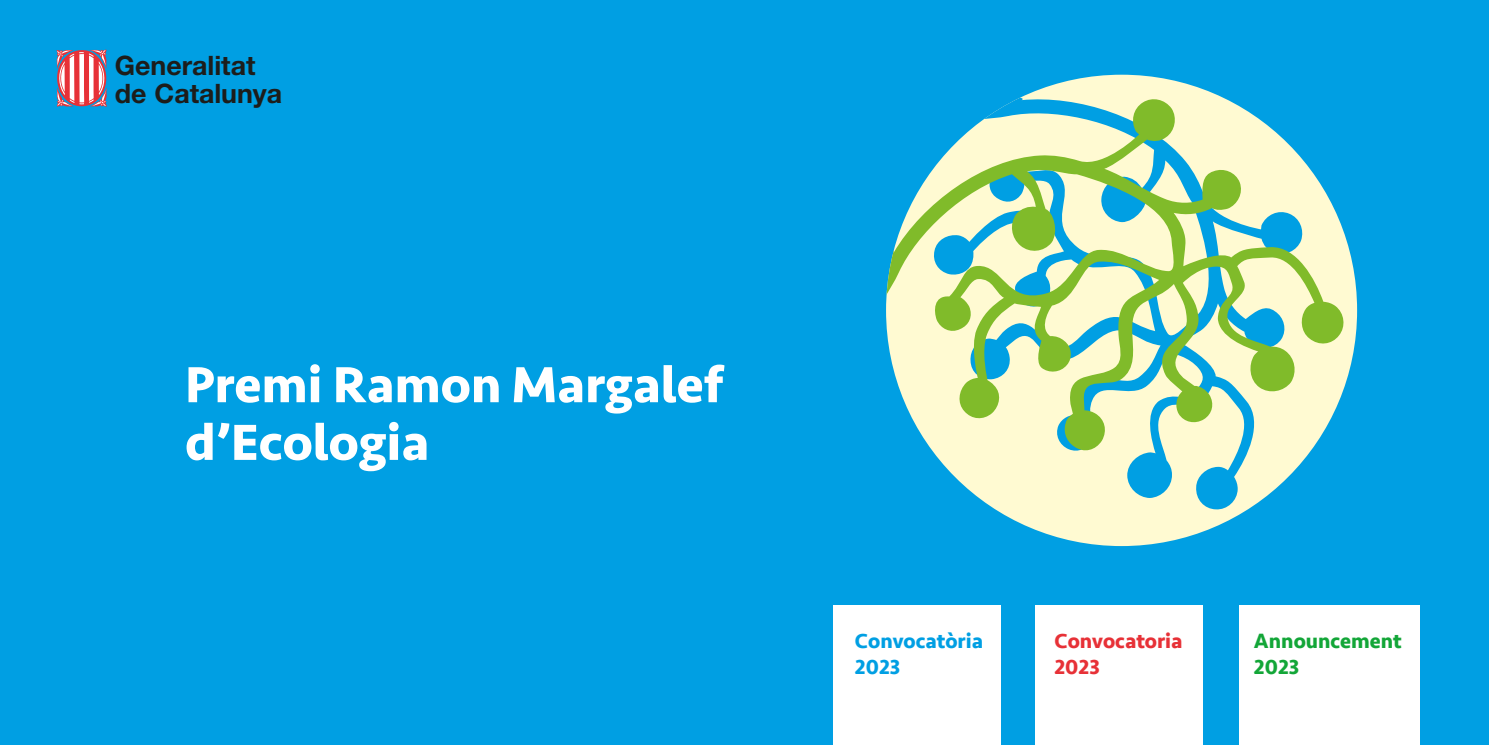
<style>
.page{position:relative;width:1489px;height:745px;background:#fff}
.page>*{position:absolute;margin:0;border:0;box-sizing:border-box;transform-origin:0 0}
.t1{font:700 52.5px/57.5px "Seravek";color:#fff}
.t2{font:700 26.75px/28px "Helvetica Neue LT Std";color:#1d1d1b}
.t3{font:700 21.25px/26.2px "Seravek";color:#13a638}
.t4{font:700 21.25px/26.2px "Seravek";color:#009fe3}
.t5{font:700 21.25px/26.2px "Seravek";color:#e73137}
</style>
<div class="page">
<div style="left:0;top:0;width:1488px;height:744px;background:#009fe3"></div>
<div style="left:832px;top:605px;width:168px;height:139px;background:#fff"></div>
<div style="left:1035px;top:605px;width:167px;height:139px;background:#fff"></div>
<div style="left:1239px;top:605px;width:181px;height:139px;background:#fff"></div>
<svg style="left:56px;top:49px;width:51px;height:58px;background:#cf818e"></svg>
<div style="left:886px;top:75px;width:470px;height:470px;background:#fffad2;border-radius:50%"></div>
<svg style="left:934px;top:88px;width:370px;height:421px"></svg>
<svg style="left:886px;top:96px;width:459px;height:357px"></svg>
<p class="t2" style="left:115px;top:51px;width:169px">Generalitat de Catalunya</p>
<p class="t1" style="left:185px;top:355px;width:539px">Premi Ramon Margalef d’Ecologia</p>
<p class="t4" style="left:854px;top:626px;width:130px">Convocatòria<br>2023</p>
<p class="t5" style="left:1054px;top:626px;width:130px">Convocatoria<br>2023</p>
<p class="t3" style="left:1253px;top:626px;width:149px">Announcement<br>2023</p>
</div>
